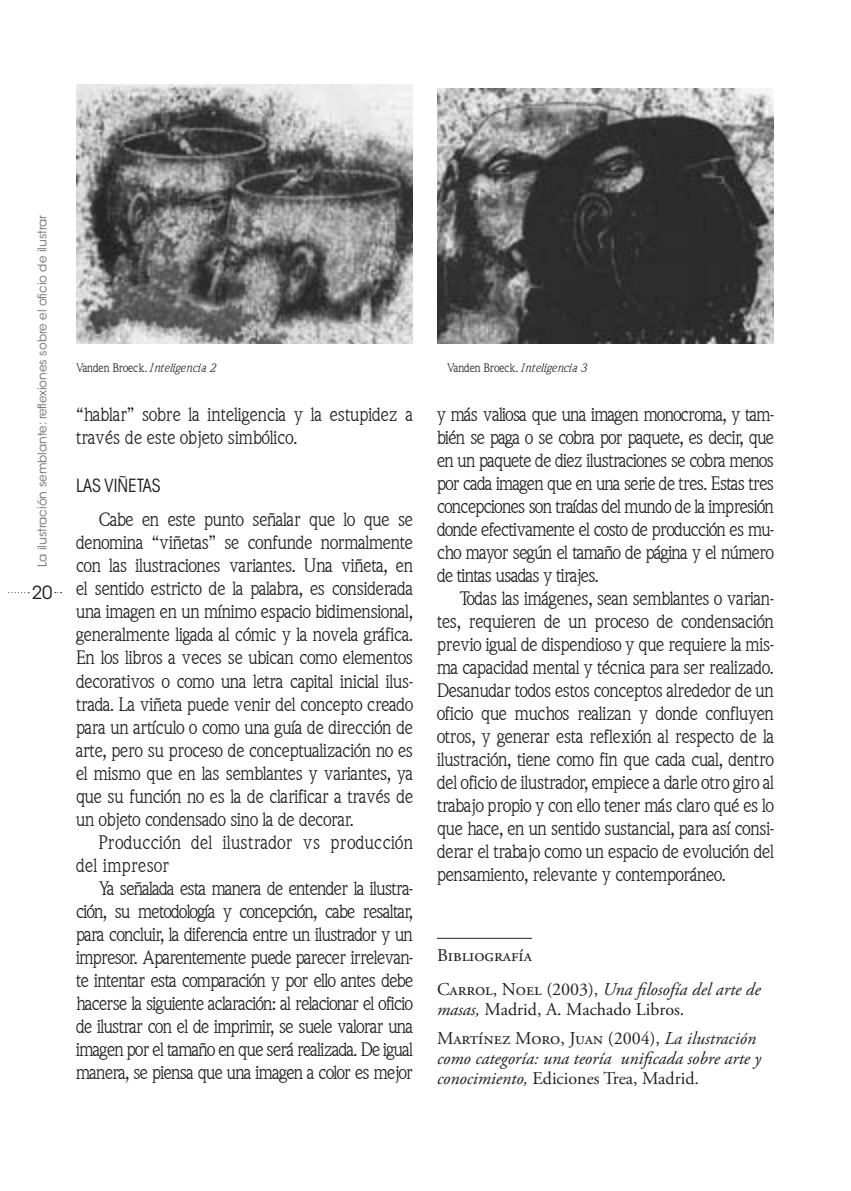
<style>
.page{position:relative;width:851px;height:1191px;background:#fff}
.page>*{position:absolute;margin:0;border:0;box-sizing:border-box;transform-origin:0 0}
.t1{font:19px/23px "Quintessence SSK";letter-spacing:-.01em;color:#231f20}
.t2{font:19px "Quintessence SSK";letter-spacing:-.03em;color:#231f20}
.t3{font:19px "Quintessence SSK";letter-spacing:.02em;color:#231f20}
.t4{font:18px/34.2px "Adobe Garamond Pro";color:#231f20}
.t5{font:italic 18px/20px "Adobe Garamond Pro";color:#231f20}
.t6{font:condensed 18px "ITC Avant Garde Std";color:#231f20}
.t7{font:18px "ITC Avant Garde Std";color:#231f20}
.t8{font:12px "ITC Avant Garde Std";color:#6c6d70}
.t9{font:12px "Quintessence SSK";color:#231f20}
.s1{font-family:"Quintessence SSK Italic"}
.s2{font-style:italic}
.s3{font-style:normal}
</style>
<div class="page">
<svg style="left:8px;top:592px;width:21px;height:1px"></svg>
<hr style="left:437px;top:938px;width:95px;height:1px;background:#231f20">
<img style="left:76px;top:84px;width:337px;height:259px">
<img style="left:437px;top:88px;width:336px;height:255px">
<p class="t8" style="left:35px;top:567px;width:354px;rotate:-90deg">La ilustración semblante: reflexiones sobre el oficio de ilustrar</p>
<p class="t7" style="left:32px;top:582px;width:22px">20</p>
<p class="t9" style="left:76px;top:360px;width:142px">Vanden Broeck. <span class="s1">Inteligencia 2</span></p>
<p class="t9" style="left:447px;top:360px;width:142px">Vanden Broeck. <span class="s1">Inteligencia 3</span></p>
<p class="t1" style="left:76px;top:402px;width:338px">“hablar” sobre la inteligencia y la estupidez a través de este objeto simbólico.</p>
<p class="t6" style="left:76px;top:475px;width:86px">LAS VIÑETAS</p>
<p class="t1" style="left:99px;top:508px;width:315px">Cabe en este punto señalar que lo que se</p>
<p class="t1" style="left:76px;top:531px;width:338px">denomina “viñetas” se confunde normalmente</p>
<p class="t1" style="left:76px;top:554px;width:338px">con las ilustraciones variantes. Una viñeta, en</p>
<p class="t1" style="left:76px;top:577px;width:338px">el sentido estricto de la palabra, es considerada</p>
<p class="t1" style="left:76px;top:600px;width:338px">una imagen en un mínimo espacio bidimensional,</p>
<p class="t1" style="left:76px;top:623px;width:338px">generalmente ligada al cómic y la novela gráfica.</p>
<p class="t1" style="left:76px;top:646px;width:338px">En los libros a veces se ubican como elementos</p>
<p class="t1" style="left:76px;top:669px;width:338px">decorativos o como una letra capital inicial ilus-</p>
<p class="t1" style="left:76px;top:692px;width:338px">trada. La viñeta puede venir del concepto creado</p>
<p class="t1" style="left:76px;top:715px;width:338px">para un artículo o como una guía de dirección de</p>
<p class="t1" style="left:76px;top:738px;width:338px">arte, pero su proceso de conceptualización no es</p>
<p class="t1" style="left:76px;top:761px;width:338px">el mismo que en las semblantes y variantes, ya</p>
<p class="t1" style="left:76px;top:784px;width:338px">que su función no es la de clarificar a través de</p>
<p class="t1" style="left:76px;top:807px;width:279px">un objeto condensado sino la de decorar.</p>
<p class="t3" style="left:99px;top:830px;width:316px">Producción del ilustrador vs producción</p>
<p class="t3" style="left:76px;top:853px;width:95px">del impresor</p>
<p class="t2" style="left:99px;top:876px;width:315px">Ya señalada esta manera de entender la ilustra-</p>
<p class="t2" style="left:76px;top:899px;width:338px">ción, su metodología y concepción, cabe resaltar,</p>
<p class="t2" style="left:76px;top:922px;width:338px">para concluir, la diferencia entre un ilustrador y un</p>
<p class="t2" style="left:76px;top:945px;width:338px">impresor. Aparentemente puede parecer irrelevan-</p>
<p class="t2" style="left:76px;top:968px;width:338px">te intentar esta comparación y por ello antes debe</p>
<p class="t2" style="left:76px;top:991px;width:338px">hacerse la siguiente aclaración: al relacionar el oficio</p>
<p class="t2" style="left:76px;top:1014px;width:338px">de ilustrar con el de imprimir, se suele valorar una</p>
<p class="t2" style="left:76px;top:1037px;width:338px">imagen por el tamaño en que será realizada. De igual</p>
<p class="t2" style="left:76px;top:1060px;width:338px">manera, se piensa que una imagen a color es mejor</p>
<p class="t2" style="left:437px;top:402px;width:338px">y más valiosa que una imagen monocroma, y tam-</p>
<p class="t2" style="left:437px;top:425px;width:338px">bién se paga o se cobra por paquete, es decir, que</p>
<p class="t2" style="left:437px;top:448px;width:338px">en un paquete de diez ilustraciones se cobra menos</p>
<p class="t2" style="left:437px;top:471px;width:338px">por cada imagen que en una serie de tres. Estas tres</p>
<p class="t2" style="left:437px;top:494px;width:338px">concepciones son traídas del mundo de la impresión</p>
<p class="t2" style="left:437px;top:517px;width:338px">donde efectivamente el costo de producción es mu-</p>
<p class="t2" style="left:437px;top:540px;width:338px">cho mayor según el tamaño de página y el número</p>
<p class="t2" style="left:437px;top:563px;width:163px">de tintas usadas y tirajes.</p>
<p class="t1" style="left:459px;top:586px;width:315px">Todas las imágenes, sean semblantes o varian-</p>
<p class="t1" style="left:437px;top:609px;width:338px">tes, requieren de un proceso de condensación</p>
<p class="t1" style="left:437px;top:632px;width:338px">previo igual de dispendioso y que requiere la mis-</p>
<p class="t1" style="left:437px;top:655px;width:338px">ma capacidad mental y técnica para ser realizado.</p>
<p class="t1" style="left:437px;top:678px;width:338px">Desanudar todos estos conceptos alrededor de un</p>
<p class="t1" style="left:437px;top:701px;width:338px">oficio que muchos realizan y donde confluyen</p>
<p class="t1" style="left:437px;top:724px;width:338px">otros, y generar esta reflexión al respecto de la</p>
<p class="t1" style="left:437px;top:747px;width:338px">ilustración, tiene como fin que cada cual, dentro</p>
<p class="t1" style="left:437px;top:770px;width:338px">del oficio de ilustrador, empiece a darle otro giro al</p>
<p class="t1" style="left:437px;top:793px;width:338px">trabajo propio y con ello tener más claro qué es lo</p>
<p class="t1" style="left:437px;top:816px;width:338px">que hace, en un sentido sustancial, para así consi-</p>
<p class="t1" style="left:437px;top:839px;width:338px">derar el trabajo como un espacio de evolución del</p>
<p class="t1" style="left:437px;top:862px;width:290px">pensamiento, relevante y contemporáneo.</p>
<p class="t4" style="left:437px;top:939px;width:325px">Bibliografía<br>Carrol, Noel (2003), <span class="s2">Una filosofía del arte de</span></p>
<p class="t4" style="left:437px;top:996px;width:320px;line-height:28.6px"><span class="s2">masas,</span> Madrid, A. Machado Libros.<br>Martínez Moro, Juan (2004), <span class="s2">La ilustración</span></p>
<p class="t5" style="left:437px;top:1048px;width:325px">como categoría: una teoría unificada sobre arte y conocimiento, <span class="s3">Ediciones Trea, Madrid.</span></p>
</div>
